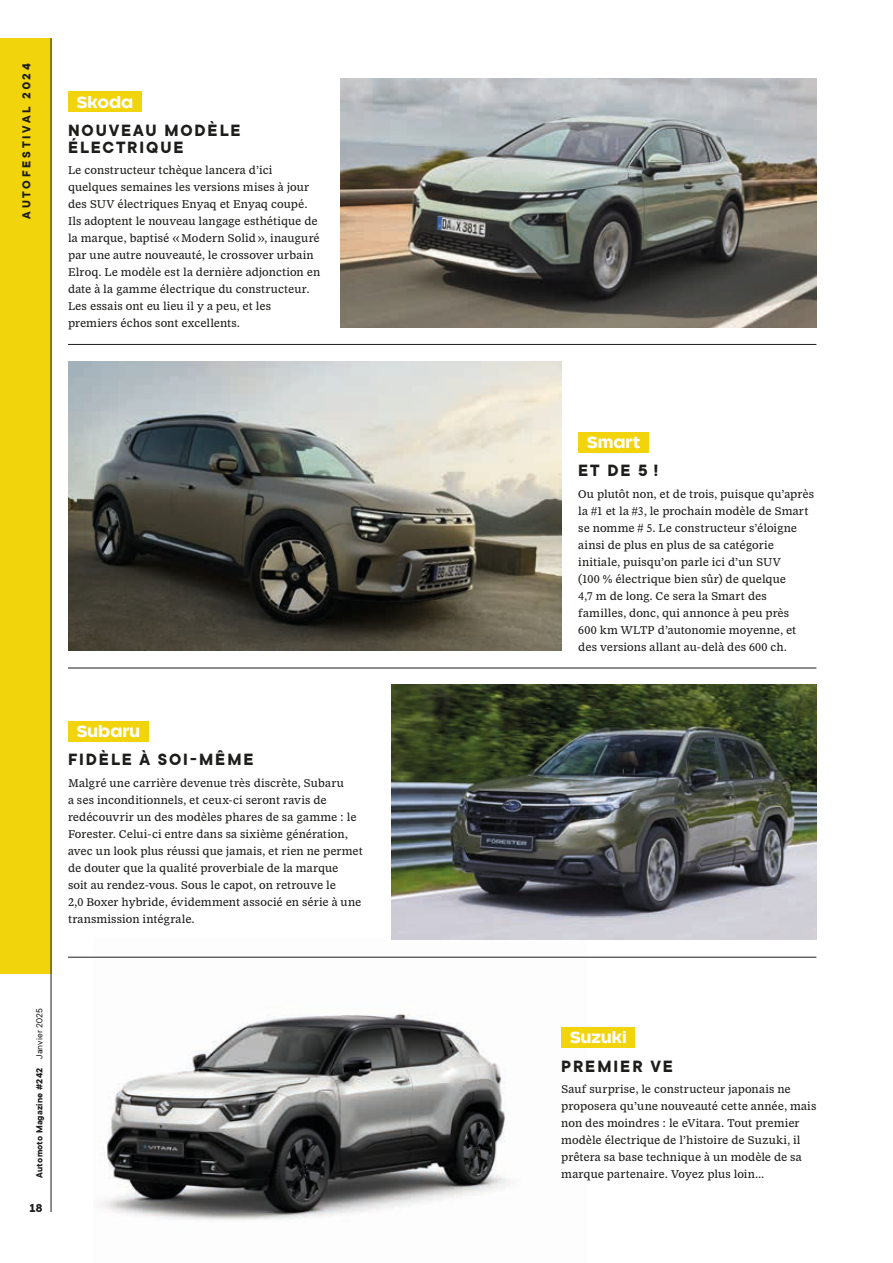
<style>
.page{position:relative;width:893px;height:1263px;background:#fff}
.page>*{position:absolute;margin:0;border:0;box-sizing:border-box;transform-origin:0 0}
.t1{font:700 18px/17px "TT Commons";letter-spacing:.105em;color:#1d1d1b}
.t2{font:700 15px "Kursk 205";color:#fff}
.t3{font:700 12.75px "TT Commons";letter-spacing:.21em;color:#1d1d1b}
.t4{font:12px/17px "NCT Larkspur";color:#1d1d1b}
.t5{font:700 9.75px "TT Commons";letter-spacing:.025em;color:#1d1d1b}
.s1{font-weight:400}
</style>
<div class="page">
<div style="left:0;top:38px;width:51px;height:936px;background:#f1d40c"></div>
<hr style="left:51px;top:38px;width:1px;height:1174px;background:#1d1d1b">
<img style="left:94px;top:956px;width:493px;height:264px">
<img style="left:391px;top:685px;width:425px;height:255px">
<img style="left:68px;top:361px;width:493px;height:290px">
<img style="left:340px;top:79px;width:476px;height:248px">
<div style="left:561px;top:1027px;width:74px;height:21px;background:#f1d40c"></div>
<div style="left:578px;top:432px;width:71px;height:20px;background:#f1d40c"></div>
<div style="left:68px;top:91px;width:74px;height:21px;background:#f1d40c"></div>
<div style="left:68px;top:721px;width:81px;height:21px;background:#f1d40c"></div>
<hr style="left:68px;top:344px;width:748px;height:1px;background:#1d1d1b">
<hr style="left:68px;top:668px;width:748px;height:1px;background:#1d1d1b">
<hr style="left:68px;top:957px;width:748px;height:1px;background:#1d1d1b">
<p class="t3" style="left:18px;top:219px;width:156px;rotate:-90deg">AUTOFESTIVAL 2024</p>
<p class="t2" style="left:77px;top:94px;width:58px">Skoda</p>
<h1 class="t1" style="left:68px;top:121px;width:174px">NOUVEAU MODÈLE<br>ÉLECTRIQUE</h1>
<p class="t4" style="left:68px;top:161px;width:254px">Le constructeur tchèque lancera d’ici quelques semaines les versions mises à jour des SUV électriques Enyaq et Enyaq coupé.<br>Ils adoptent le nouveau langage esthétique de la marque, baptisé «Modern Solid», inauguré par une autre nouveauté, le crossover urbain Elroq. Le modèle est la dernière adjonction en date à la gamme électrique du constructeur.<br>Les essais ont eu lieu il y a peu, et les premiers échos sont excellents.</p>
<p class="t2" style="left:77px;top:723px;width:65px">Subaru</p>
<h1 class="t1" style="left:68px;top:751px;width:187px">FIDÈLE À SOI-MÊME</h1>
<p class="t4" style="left:68px;top:773px;width:296px">Malgré une carrière devenue très discrète, Subaru<br>a ses inconditionnels, et ceux-ci seront ravis de redécouvrir un des modèles phares de sa gamme : le Forester. Celui-ci entre dans sa sixième génération, avec un look plus réussi que jamais, et rien ne permet de douter que la qualité proverbiale de la marque<br>soit au rendez-vous. Sous le capot, on retrouve le<br>2,0 Boxer hybride, évidemment associé en série à une transmission intégrale.</p>
<p class="t5" style="left:33px;top:1178px;width:171px;rotate:-90deg">Automoto Magazine #242 <span class="s1">Janvier 2025</span></p>
<p class="t3" style="left:29px;top:1199px;width:15px">18</p>
<p class="t2" style="left:587px;top:434px;width:55px">Smart</p>
<h1 class="t1" style="left:578px;top:462px;width:82px">ET DE 5 !</h1>
<p class="t4" style="left:578px;top:484px;width:237px">Ou plutôt non, et de trois, puisque qu’après la #1 et la #3, le prochain modèle de Smart se nomme # 5. Le constructeur s’éloigne ainsi de plus en plus de sa catégorie initiale, puisqu’on parle ici d’un SUV<br>(100 % électrique bien sûr) de quelque<br>4,7 m de long. Ce sera la Smart des familles, donc, qui annonce à peu près<br>600 km WLTP d’autonomie moyenne, et des versions allant au-delà des 600 ch.</p>
<p class="t2" style="left:570px;top:1029px;width:58px">Suzuki</p>
<h1 class="t1" style="left:561px;top:1057px;width:113px">PREMIER VE</h1>
<p class="t4" style="left:561px;top:1079px;width:257px">Sauf surprise, le constructeur japonais ne proposera qu’une nouveauté cette année, mais non des moindres : le eVitara. Tout premier modèle électrique de l’histoire de Suzuki, il prêtera sa base technique à un modèle de sa marque partenaire. Voyez plus loin…</p>
</div>
